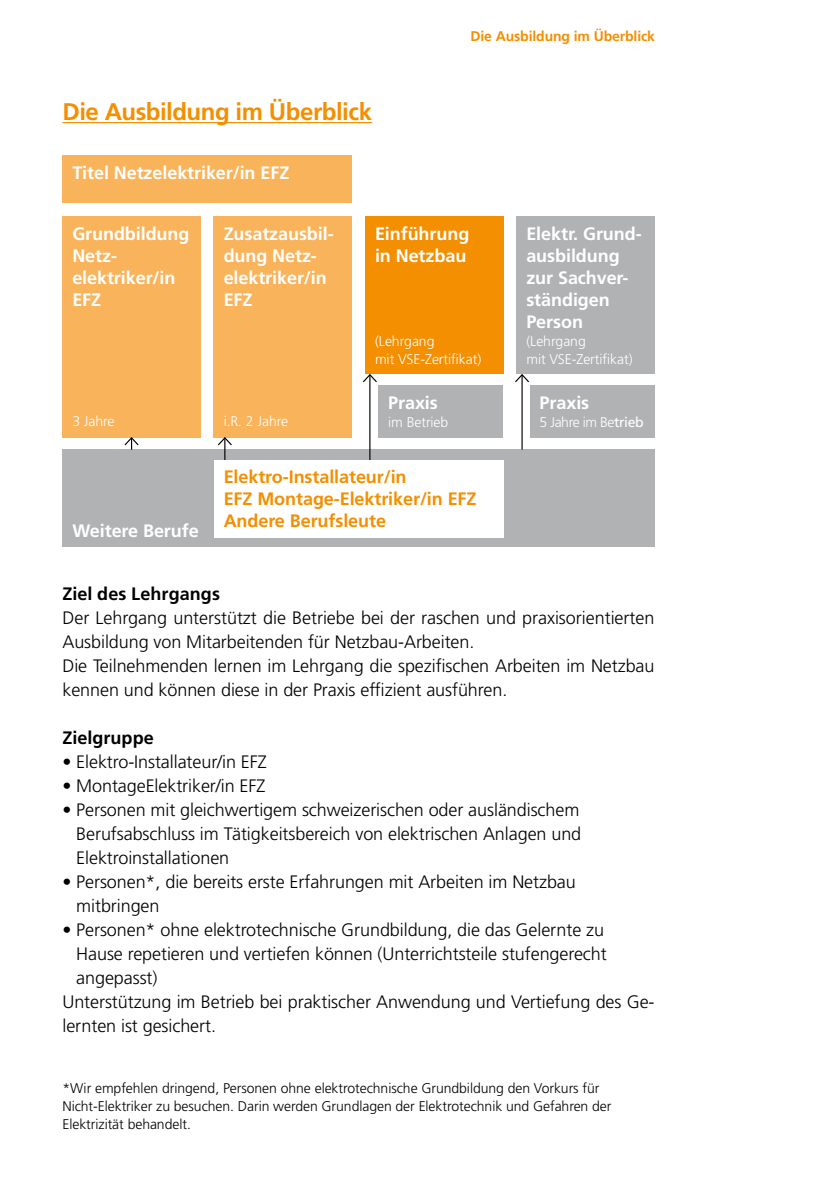
<style>
.page{position:relative;width:840px;height:1191px;background:#fff}
.page>*{position:absolute;margin:0;border:0;box-sizing:border-box;transform-origin:0 0}
.t1{font:700 24px "Frutiger LT Std";letter-spacing:-.02em;color:#f38f00}
.t2{font:300 18px/24px "Frutiger LT Std";letter-spacing:-.005em;color:#000}
.t3{font:700 18px/22px "Frutiger LT Std";letter-spacing:-.005em;color:#fff}
.t4{font:700 18px/22px "Frutiger LT Std";letter-spacing:-.005em;color:#f38f00}
.t5{font:700 18px "Frutiger LT Std";letter-spacing:.005em;color:#000}
.t6{font:300 14px/18px "Frutiger LT Std";letter-spacing:-.005em;color:#000}
.t7{font:300 14px/18px "Frutiger LT Std";letter-spacing:-.005em;color:#fff}
.t8{font:700 14px "Frutiger LT Std";letter-spacing:-.01em;color:#f38f00}
.t9{font:300 14px "Frutiger LT Std";letter-spacing:-.03em;color:#fff}
.s1{font-weight:400}
</style>
<div class="page">
<hr style="left:62px;top:122px;width:310px;height:1px;background:#f38f00">
<div style="left:62px;top:216px;width:138px;height:221px;background:#f9b35a"></div>
<div style="left:365px;top:216px;width:138px;height:158px;background:#f38f00"></div>
<div style="left:516px;top:216px;width:138px;height:158px;background:#b1b2b3"></div>
<div style="left:62px;top:155px;width:290px;height:47px;background:#f9b35a"></div>
<div style="left:214px;top:216px;width:138px;height:221px;background:#f9b35a"></div>
<div style="left:378px;top:385px;width:125px;height:52px;background:#b1b2b3"></div>
<div style="left:529px;top:385px;width:125px;height:52px;background:#b1b2b3"></div>
<div style="left:62px;top:449px;width:592px;height:98px;background:#b1b2b3"></div>
<div style="left:214px;top:460px;width:289px;height:77px;background:#fff"></div>
<svg style="left:123px;top:437px;width:17px;height:12px"></svg>
<hr style="left:369px;top:375px;width:1px;height:85px;background:#000">
<svg style="left:363px;top:374px;width:14px;height:9px"></svg>
<hr style="left:521px;top:375px;width:1px;height:74px;background:#000">
<svg style="left:515px;top:374px;width:14px;height:9px"></svg>
<svg style="left:216px;top:437px;width:17px;height:23px"></svg>
<h1 class="t1" style="left:62px;top:98px;width:311px">Die Ausbildung im Überblick</h1>
<p class="t3" style="left:72px;top:161px;width:218px">Titel Netzelektriker/in EFZ</p>
<p class="t8" style="left:470px;top:28px;width:186px">Die Ausbildung im Überblick</p>
<p class="t3" style="left:72px;top:222px;width:118px">Grundbildung<br>Netz&shy;elektriker/in<br>EFZ</p>
<p class="t7" style="left:72px;top:412px;width:44px">3 Jahre</p>
<p class="t3" style="left:72px;top:520px;width:128px">Weitere Berufe</p>
<p class="t3" style="left:223px;top:222px;width:111px">Zusatzausbil&shy;dung Netz&shy;elektriker/in<br>EFZ</p>
<p class="t7" style="left:223px;top:412px;width:66px">i.R. 2 Jahre</p>
<p class="t3" style="left:375px;top:222px;width:96px">Einführung in Netzbau</p>
<p class="t7" style="left:375px;top:332px;width:108px">(Lehrgang<br>mit VSE-Zertifikat)</p>
<p class="t3" style="left:388px;top:391px;width:51px">Praxis</p>
<p class="t7" style="left:388px;top:413px;width:62px">im Betrieb</p>
<p class="t4" style="left:223px;top:466px;width:254px">Elektro-Installateur/in<br>EFZ Montage-Elektriker/in EFZ<br>Andere Berufsleute</p>
<p class="t3" style="left:526px;top:222px;width:117px">Elektr. Grund&shy;ausbildung zur Sachver&shy;ständigen<br>Person</p>
<p class="t7" style="left:526px;top:332px;width:108px">(Lehrgang<br>mit VSE-Zertifikat)</p>
<p class="t3" style="left:539px;top:391px;width:51px">Praxis</p>
<p class="t9" style="left:539px;top:414px;width:105px">5 Jahre im Be<span class="s1">trieb</span></p>
<p class="t5" style="left:62px;top:583px;width:159px">Ziel des Lehrgangs</p>
<p class="t2" style="left:62px;top:606px;width:593px">Der Lehrgang unterstützt die Betriebe bei der raschen und praxisorientierten Ausbildung von Mitarbeitenden für Netzbau-Arbeiten.<br>Die Teilnehmenden lernen im Lehrgang die spezifischen Arbeiten im Netzbau kennen und können diese in der Praxis effizient ausführen.</p>
<p class="t5" style="left:62px;top:727px;width:93px">Zielgruppe</p>
<p class="t2" style="left:62px;top:750px;width:206px">• Elektro-Installateur/in EFZ</p>
<p class="t2" style="left:62px;top:774px;width:204px">• MontageElektriker/in EFZ</p>
<p class="t2" style="left:76px;top:798px;width:506px;text-align:justify;text-indent:-14px">• Personen mit gleichwertigem schweizerischen oder ausländischem Berufsabschluss im Tätigkeitsbereich von elektrischen Anlagen und Elektroinstallationen</p>
<p class="t2" style="left:76px;top:870px;width:501px;text-indent:-14px">• Personen*, die bereits erste Erfahrungen mit Arbeiten im Netzbau mitbringen</p>
<p class="t2" style="left:62px;top:918px;width:543px">• Personen* ohne elektrotechnische Grundbildung, die das Gelernte zu</p>
<p class="t2" style="left:76px;top:942px;width:531px">Hause repetieren und vertiefen können (Unterrichtsteile stufengerecht</p>
<p class="t2" style="left:76px;top:966px;width:83px">angepasst)</p>
<p class="t2" style="left:62px;top:990px;width:593px">Unterstützung im Betrieb bei praktischer Anwendung und Vertiefung des Ge-</p>
<p class="t2" style="left:62px;top:1014px;width:155px">lernten ist gesichert.</p>
<p class="t6" style="left:62px;top:1079px;width:550px">*Wir empfehlen dringend, Personen ohne elektrotechnische Grundbildung den Vorkurs für<br>Nicht-Elektriker zu besuchen. Darin werden Grundlagen der Elektrotechnik und Gefahren der<br>Elektrizität behandelt.</p>
</div>
